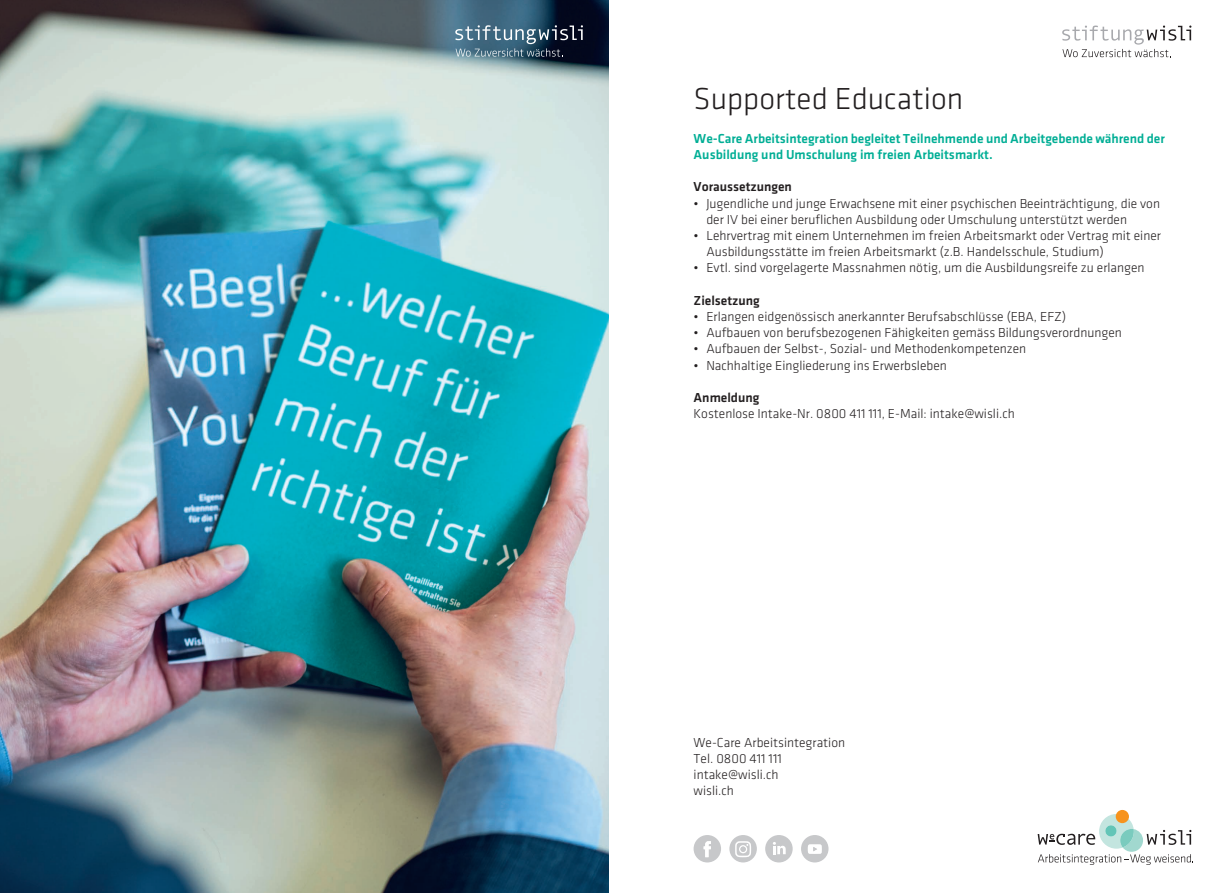
<style>
.page{position:relative;width:1217px;height:893px;background:#fff}
.page>*{position:absolute;margin:0;border:0;box-sizing:border-box;transform-origin:0 0}
.t1{font:300 31.5px "Klavika";color:#231f20}
.t2{font:300 13.5px/16.2px "Klavika";color:#231f20}
.t3{font:500 13.5px/16.2px "Klavika";color:#00ae95}
.t4{font:500 13.5px "Klavika";color:#231f20}
</style>
<div class="page">
<img style="left:0;top:0;width:608px;height:893px">
<svg style="left:455px;top:25px;width:128px;height:32px;background:#496477"></svg>
<svg style="left:1062px;top:26px;width:129px;height:31px"></svg>
<svg style="left:1037px;top:814px;width:155px;height:51px"></svg>
<div style="left:1115px;top:810px;width:13px;height:13px;background:#f7931d;border-radius:50%"></div>
<div style="left:1105px;top:825px;width:11px;height:11px;background:#63c5b7;border-radius:50%"></div>
<svg style="left:693px;top:835px;width:28px;height:27px"></svg>
<div style="left:729px;top:835px;width:27px;height:27px;background:#c7c8ca;border-radius:50%"></div>
<div style="left:765px;top:835px;width:27px;height:27px;background:#c7c8ca;border-radius:50%"></div>
<svg style="left:735px;top:841px;width:16px;height:16px"></svg>
<svg style="left:773px;top:842px;width:12px;height:12px"></svg>
<div style="left:800px;top:835px;width:28px;height:27px;background:#c7c8ca;border-radius:50%"></div>
<svg style="left:807px;top:844px;width:14px;height:10px"></svg>
<h1 class="t1" style="left:693px;top:79px;width:271px">Supported Education</h1>
<p class="t3" style="left:693px;top:130px;width:472px">We-Care Arbeitsintegration begleitet Teilnehmende und Arbeitgebende während der<br>Ausbildung und Umschulung im freien Arbeitsmarkt.</p>
<p class="t4" style="left:693px;top:178px;width:100px">Voraussetzungen</p>
<p class="t2" style="left:706px;top:195px;width:455px;text-indent:-13px">• Jugendliche und junge Erwachsene mit einer psychischen Beeinträchtigung, die von der IV bei einer beruflichen Ausbildung oder Umschulung unterstützt werden</p>
<p class="t2" style="left:706px;top:227px;width:456px;text-indent:-13px">• Lehrvertrag mit einem Unternehmen im freien Arbeitsmarkt oder Vertrag mit einer<br>Ausbildungsstätte im freien Arbeitsmarkt (z.B. Handelsschule, Studium)</p>
<p class="t2" style="left:693px;top:260px;width:452px">• Evtl. sind vorgelagerte Massnahmen nötig, um die Ausbildungsreife zu erlangen</p>
<p class="t4" style="left:693px;top:291px;width:68px">Zielsetzung</p>
<p class="t2" style="left:693px;top:308px;width:374px">• Erlangen eidgenössisch anerkannter Berufsabschlüsse (EBA, EFZ)</p>
<p class="t2" style="left:693px;top:325px;width:429px">• Aufbauen von berufsbezogenen Fähigkeiten gemäss Bildungsverordnungen</p>
<p class="t2" style="left:693px;top:341px;width:334px">• Aufbauen der Selbst-, Sozial- und Methodenkompetenzen</p>
<p class="t2" style="left:693px;top:357px;width:255px">• Nachhaltige Eingliederung ins Erwerbsleben</p>
<p class="t4" style="left:693px;top:388px;width:67px">Anmeldung</p>
<p class="t2" style="left:693px;top:406px;width:322px">Kostenlose Intake-Nr. 0800 411 111, E-Mail: intake@wisli.ch</p>
<p class="t2" style="left:693px;top:734px;width:153px">We-Care Arbeitsintegration<br>Tel. 0800 411 111 intake@wisli.ch<br>wisli.ch</p>
</div>
